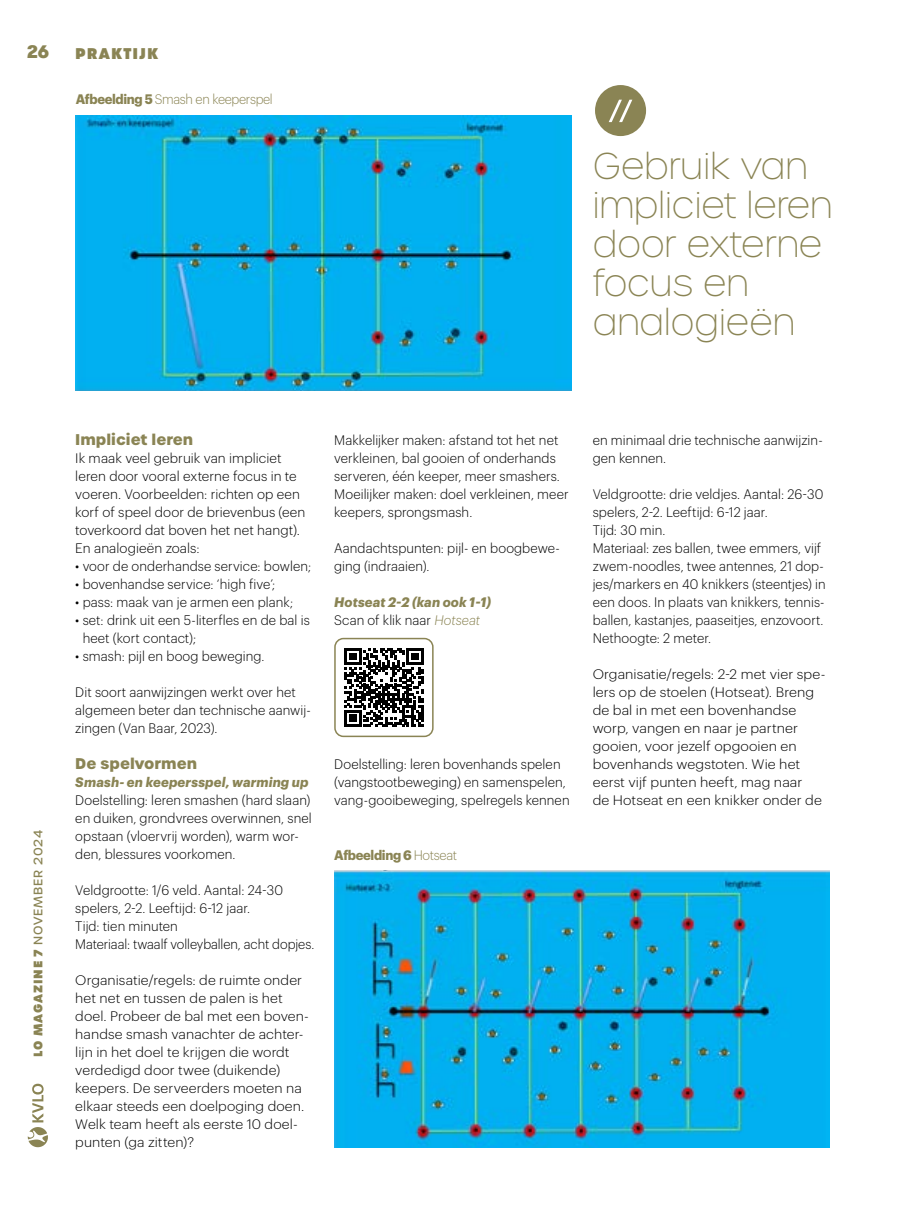
<style>
.page{position:relative;width:915px;height:1212px;background:#fff}
.page>*{position:absolute;margin:0;border:0;box-sizing:border-box;transform-origin:0 0}
.t1{font:100 69px "Urbane";color:#fff}
.t2{font:100 36px/39px "Urbane";color:#8a8454}
.t3{font:900 18px "GT Walsheim Pro";color:#8a8454}
.t4{font:700 15px "Urbane";color:#8a8454}
.t5{font:800 15px "Urbane";letter-spacing:.065em;color:#8a8454}
.t6{font:300 13.5px/18px "Graphik";letter-spacing:.01em;color:#000}
.t7{font:300 13.5px/18px "Graphik";letter-spacing:.01em;color:#000;scale:1.04 1}
.t8{font:300 13.5px/18px "Graphik";letter-spacing:.01em;color:#000;scale:1.05 1}
.t9{font:italic 700 13.5px/18px "Graphik";letter-spacing:.01em;color:#8a8454}
.t10{font:300 13.5px "Graphik";letter-spacing:-.025em;color:#8a8454;scale:.95 1}
.t11{font:700 13.5px "Graphik";letter-spacing:-.025em;color:#8a8454;scale:.95 1}
.t12{font:500 12px "Urbane";letter-spacing:.075em;color:#8a8454}
.s1{font-weight:700}
.s2{font-weight:800}
.s3{font-weight:300;font-style:normal;color:#000}
.s4{font-weight:300}
</style>
<div class="page">
<div style="left:594px;top:85px;width:52px;height:51px;background:#8a8454;border-radius:50%"></div>
<svg style="left:28px;top:1084px;width:20px;height:63px"></svg>
<img style="left:76px;top:116px;width:495px;height:275px">
<svg style="left:344px;top:648px;width:79px;height:79px"></svg>
<div style="left:334px;top:638px;width:99px;height:99px;border:2px solid #8a8454;border-radius:9px"></div>
<img style="left:334px;top:871px;width:495px;height:276px">
<h3 class="t3" style="left:27px;top:40px;width:24px">26</h3>
<p class="t5" style="left:75px;top:43px;width:84px">PRAKTIJK</p>
<p class="t10" style="left:76px;top:89px;width:209px"><span class="s1">Afbeelding 5</span> Smash en keeperspel</p>
<h1 class="t1" style="left:607px;top:81px;width:28px">“</h1>
<h2 class="t2" style="left:592px;top:146px;width:241px">Gebruik van impliciet leren door externe focus en analogieën</h2>
<p class="t12" style="left:30px;top:1057px;width:229px;rotate:-90deg"><span class="s2">LO MAGAZINE 7</span> NOVEMBER 2024</p>
<p class="t4" style="left:75px;top:429px;width:119px">Impliciet leren</p>
<p class="t6" style="left:75px;top:448px;width:231px">Ik maak veel gebruik van impliciet leren door vooral externe focus in te voeren. Voorbeelden: richten op een korf of speel door de brievenbus (een toverkoord dat boven het net hangt).<br>En analogieën zoals:</p>
<p class="t6" style="left:75px;top:556px;width:237px">• voor de onderhandse service: bowlen;</p>
<p class="t6" style="left:75px;top:574px;width:201px">• bovenhandse service: ‘high five’;</p>
<p class="t6" style="left:75px;top:592px;width:219px">• pass: maak van je armen een plank;</p>
<p class="t6" style="left:83px;top:610px;width:228px;text-indent:-7px">• set: drink uit een 5-literfles en de bal is heet (kort contact);</p>
<p class="t6" style="left:75px;top:646px;width:191px">• smash: pijl en boog beweging.</p>
<p class="t6" style="left:75px;top:682px;width:237px">Dit soort aanwijzingen werkt over het algemeen beter dan technische aanwij&shy;zingen (Van Baar, 2023).</p>
<p class="t4" style="left:75px;top:753px;width:123px">De spelvormen</p>
<p class="t9" style="left:75px;top:772px;width:235px">Smash- en keepersspel, warming up</p>
<p class="t6" style="left:75px;top:790px;width:238px">Doelstelling: leren smashen (hard slaan) en duiken, grondvrees overwinnen, snel opstaan (vloervrij worden), warm wor&shy;den, blessures voorkomen.</p>
<p class="t6" style="left:75px;top:880px;width:240px">Veldgrootte: 1/6 veld. Aantal: 24-30 spelers, 2-2. Leeftijd: 6-12 jaar.<br>Tijd: tien minuten<br>Materiaal: twaalf volleyballen, acht dopjes.</p>
<p class="t7" style="left:75px;top:970px;width:226px">Organisatie/regels: de ruimte onder het net en tussen de palen is het doel. Probeer de bal met een boven&shy;handse smash vanachter de achter&shy;lijn in het doel te krijgen die wordt verdedigd door twee (duikende) keepers. De serveerders moeten na elkaar steeds een doelpoging doen.<br>Welk team heeft als eerste 10 doel&shy;punten (ga zitten)?</p>
<p class="t6" style="left:334px;top:430px;width:236px">Makkelijker maken: afstand tot het net verkleinen, bal gooien of onderhands serveren, één keeper, meer smashers.<br>Moeilijker maken: doel verkleinen, meer keepers, sprongsmash.</p>
<p class="t6" style="left:334px;top:538px;width:227px">Aandachtspunten: pijl- en boogbewe&shy;ging (indraaien).</p>
<p class="t9" style="left:334px;top:592px;width:158px">Hotseat 2-2 (kan ook 1-1)<br><span class="s3">Scan of klik naar</span> <span class="s4">Hotseat</span></p>
<p class="t6" style="left:334px;top:754px;width:237px">Doelstelling: leren bovenhands spelen (vangstootbeweging) en samenspelen, vang-gooibeweging, spelregels kennen</p>
<p class="t11" style="left:334px;top:845px;width:131px">Afbeelding 6 <span class="s4">Hotseat</span></p>
<p class="t6" style="left:592px;top:430px;width:231px">en minimaal drie technische aanwijzin&shy;gen kennen.</p>
<p class="t6" style="left:592px;top:484px;width:234px">Veldgrootte: drie veldjes. Aantal: 26-30 spelers, 2-2. Leeftijd: 6-12 jaar.<br>Tijd: 30 min.<br>Materiaal: zes ballen, twee emmers, vijf zwem-noodles, twee antennes, 21 dop&shy;jes/markers en 40 knikkers (steentjes) in een doos. In plaats van knikkers, tennis&shy;ballen, kastanjes, paaseitjes, enzovoort.<br>Nethoogte: 2 meter.</p>
<p class="t8" style="left:592px;top:664px;width:223px">Organisatie/regels: 2-2 met vier spe&shy;lers op de stoelen (Hotseat). Breng de bal in met een bovenhandse worp, vangen en naar je partner gooien, voor jezelf opgooien en bovenhands wegstoten. Wie het eerst vijf punten heeft, mag naar<br>de Hotseat en een knikker onder de</p>
</div>
